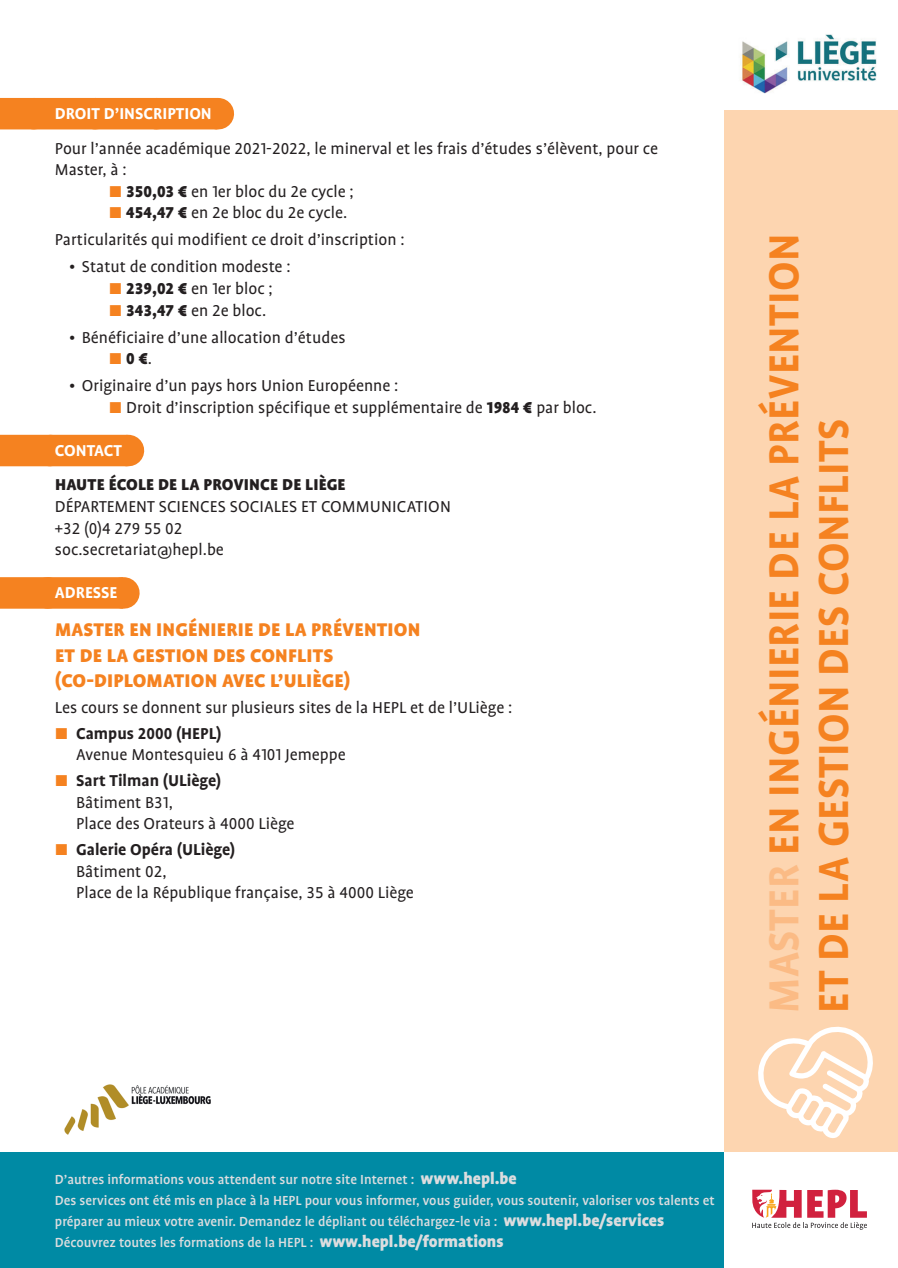
<style>
.page{position:relative;width:898px;height:1268px;background:#fff}
.page>*{position:absolute;margin:0;border:0;box-sizing:border-box;transform-origin:0 0}
.t1{font:700 48px/49.5px "Profile OT";letter-spacing:.01em;color:#f58220;scale:.95 1}
.t2{font:900 21px/25.2px "Profile OT";letter-spacing:.01em;color:#f58220}
.t3{font:18px/21.6px "Profile OT";color:#231f20}
.t4{font:900 18px "Profile OT";letter-spacing:.01em;color:#231f20}
.t5{font:700 18px "Profile OT";color:#fff}
.t6{font:500 15px/21px "Profile OT";color:#dcdddf}
.s1{color:#f58220}
.s2{font-weight:900}
.s3{font-weight:400;color:#f58220}
.s4{font-weight:400}
.s5{font-weight:700;color:#f58220}
.s6{font-weight:700}
.s7{color:#fbbb85}
.s8{font-weight:900;font-size:18px}
</style>
<div class="page">
<div style="left:723px;top:0;width:174px;height:1151px;background:#fdd5b0"></div>
<svg style="left:752px;top:1189px;width:114px;height:40px"></svg>
<div style="left:0;top:1151px;width:723px;height:117px;background:#008aa4"></div>
<div style="left:0;top:98px;width:217px;height:31px;background:#f58220"></div>
<hr style="left:217px;top:98px;width:1px;height:31px;background:#f58220">
<div style="left:0;top:435px;width:127px;height:31px;background:#f58220"></div>
<hr style="left:127px;top:435px;width:1px;height:31px;background:#f58220">
<div style="left:0;top:577px;width:123px;height:32px;background:#f58220"></div>
<svg style="left:48px;top:577px;width:37px;height:32px"></svg>
<hr style="left:123px;top:577px;width:1px;height:32px;background:#f58220">
<svg style="left:758px;top:1026px;width:115px;height:112px"></svg>
<img style="left:64px;top:1084px;width:147px;height:51px">
<div style="left:723px;top:0;width:174px;height:110px;background:#fff"></div>
<img style="left:741px;top:34px;width:136px;height:60px">
<p class="t5" style="left:55px;top:104px;width:158px">DROIT D’INSCRIPTION</p>
<p class="t3" style="left:55px;top:138px;width:604px">Pour l’année académique 2021-2022, le minerval et les frais d’études s’élèvent, pour ce<br>Master, à :</p>
<p class="t3" style="left:109px;top:181px;width:246px"><span class="s1">▪</span> <span class="s2">350,03 €</span> en 1er bloc du 2e cycle ;</p>
<p class="t3" style="left:55px;top:200px;width:351px;line-height:27px;text-align:center"><span class="s1">▪</span> <span class="s2">454,47 €</span> en 2e bloc du 2e cycle.<br>Particularités qui modifient ce droit d’inscription :</p>
<p class="t3" style="left:69px;top:256px;width:223px">• Statut de condition modeste :</p>
<p class="t3" style="left:109px;top:278px;width:165px"><span class="s1">▪</span> <span class="s2">239,02 €</span> en 1er bloc ;</p>
<p class="t3" style="left:109px;top:300px;width:159px"><span class="s1">▪</span> <span class="s2">343,47 €</span> en 2e bloc.</p>
<p class="t3" style="left:69px;top:327px;width:278px">• Bénéficiaire d’une allocation d’études</p>
<p class="t4" style="left:109px;top:349px;width:45px"><span class="s3">▪</span> 0 €<span class="s4">.</span></p>
<p class="t3" style="left:69px;top:375px;width:330px">• Originaire d’un pays hors Union Européenne :</p>
<p class="t3" style="left:109px;top:397px;width:489px"><span class="s1">▪</span> Droit d’inscription spécifique et supplémentaire de <span class="s2">1984 €</span> par bloc.</p>
<p class="t5" style="left:55px;top:440px;width:68px">CONTACT</p>
<p class="t4" style="left:55px;top:475px;width:292px">HAUTE ÉCOLE DE LA PROVINCE DE LIÈGE</p>
<p class="t3" style="left:55px;top:496px;width:397px">DÉPARTEMENT SCIENCES SOCIALES ET COMMUNICATION +32 (0)4 279 55 02<br>soc.secretariat@hepl.be</p>
<p class="t5" style="left:55px;top:583px;width:64px">ADRESSE</p>
<p class="t2" style="left:55px;top:618px;width:367px">MASTER EN INGÉNIERIE DE LA PRÉVENTION<br>ET DE LA GESTION DES CONFLITS (CO-DIPLOMATION AVEC L’ULIÈGE)</p>
<p class="t3" style="left:55px;top:697px;width:459px">Les cours se donnent sur plusieurs sites de la HEPL et de l’ULiège :</p>
<p class="t3" style="left:76px;top:722px;width:271px;text-indent:-21px"><span class="s5">▪</span> <span class="s6">Campus 2000 (HEPL)<br></span>Avenue Montesquieu 6 à 4101 Jemeppe</p>
<p class="t3" style="left:76px;top:770px;width:220px;text-indent:-21px"><span class="s5">▪</span> <span class="s6">Sart Tilman (ULiège)<br></span>Bâtiment B31,<br>Place des Orateurs à 4000 Liège</p>
<p class="t3" style="left:76px;top:839px;width:339px;text-indent:-21px"><span class="s5">▪</span> <span class="s6">Galerie Opéra (ULiège)<br></span>Bâtiment 02,<br>Place de la République française, 35 à 4000 Liège</p>
<h1 class="t1" style="left:759px;top:1013px;width:822px;rotate:-90deg"><span class="s7">MASTER</span> EN INGÉNIERIE DE LA PRÉVENTION<br>ET DE LA GESTION DES CONFLITS</h1>
<p class="t6" style="left:55px;top:1169px;width:661px">D’autres informations vous attendent sur notre site Internet : <span class="s8">www.hepl.be<br></span>Des services ont été mis en place à la HEPL pour vous informer, vous guider, vous soutenir, valoriser vos talents et préparer au mieux votre avenir. Demandez le dépliant ou téléchargez-le via : <span class="s8">www.hepl.be/services </span>Découvrez toutes les formations de la HEPL : <span class="s8">www.hepl.be/formations</span></p>
</div>
